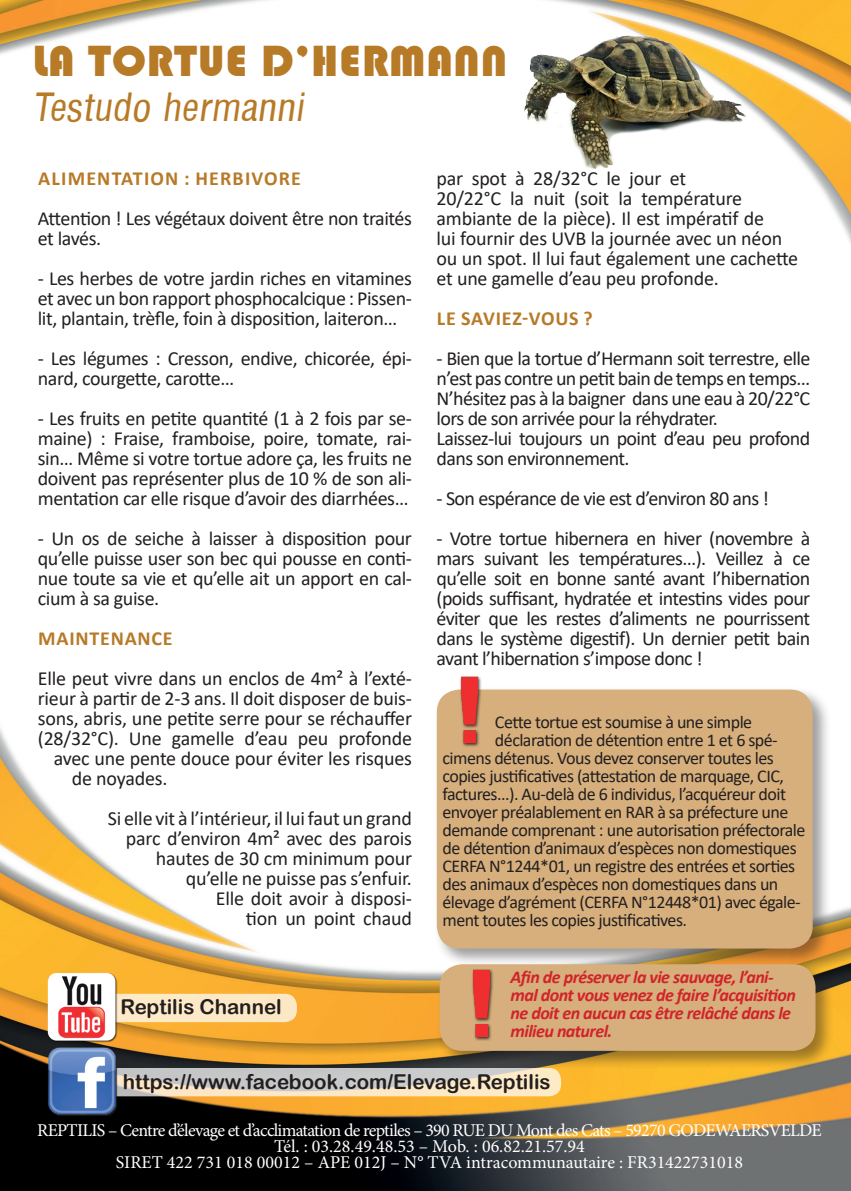
<style>
.page{position:relative;width:851px;height:1191px;background:#fff}
.page>*{position:absolute;margin:0;border:0;box-sizing:border-box;transform-origin:0 0}
.t1{font:44px "Blimpo";color:#b77a27}
.t2{font:38px "Arena Condensed";color:#b77a27}
.t3{font:20.4px "Arial Rounded MT Bold";color:#231f20}
.t4{font:20px/20px "Calibri";letter-spacing:-.02em;color:#231f20}
.t5{font:700 20px "Calibri";letter-spacing:.04em;color:#b77a27}
.t6{font:700 20px "Calibri";letter-spacing:.06em;color:#b77a27}
.t7{font:18px "Calibri";letter-spacing:-.03em;color:#231f20}
.t8{font:18px/16px "Minion Pro";letter-spacing:-.035em;color:#fff;text-align:center}
.t9{font:italic 700 18px/18px "Calibri";letter-spacing:-.03em;color:#d1232a}
</style>
<div class="page">
<img style="left:0;top:0;width:850px;height:1191px">
<img style="left:524px;top:24px;width:234px;height:159px">
<div style="left:434px;top:686px;width:397px;height:281px;background:#231f20;opacity:.44"></div>
<div style="left:437px;top:689px;width:375px;height:259px;background:#d6af7c;border-radius:23px"></div>
<img style="left:446px;top:672px;width:54px;height:75px">
<div style="left:437px;top:961px;width:397px;height:109px;background:#231f20;opacity:.44"></div>
<div style="left:439px;top:964px;width:376px;height:86px;background:#d6af7c;border-radius:23px"></div>
<img style="left:472px;top:969px;width:21px;height:72px">
<svg style="left:53px;top:1068px;width:508px;height:28px;fill:#cbcbc6"></svg>
<img style="left:47px;top:1046px;width:71px;height:71px">
<div style="left:72px;top:993px;width:225px;height:29px;background:#fde9c6;border-radius:12px"></div>
<img style="left:48px;top:972px;width:70px;height:70px">
<h1 class="t1" style="left:32px;top:36px;width:476px">LA TORTUE D’HERMANN</h1>
<h2 class="t2" style="left:32px;top:85px;width:279px">Testudo hermanni</h2>
<p class="t6" style="left:38px;top:164px;width:264px">ALIMENTATION : HERBIVORE</p>
<p class="t4" style="left:38px;top:208px;width:375px">Attention ! Les végétaux doivent être non traités et lavés.</p>
<p class="t4" style="left:38px;top:268px;width:375px;text-align:justify">- Les herbes de votre jardin riches en vitamines et avec un bon rapport phosphocalcique : Pissen&shy;lit, plantain, trèfle, foin à disposition, laiteron…</p>
<p class="t4" style="left:38px;top:348px;width:375px">- Les légumes : Cresson, endive, chicorée, épi&shy;nard, courgette, carotte…</p>
<p class="t4" style="left:38px;top:408px;width:375px;text-align:justify">- Les fruits en petite quantité (1 à 2 fois par se&shy;maine) : Fraise, framboise, poire, tomate, rai&shy;sin… Même si votre tortue adore ça, les fruits ne doivent pas représenter plus de 10 % de son ali&shy;mentation car elle risque d’avoir des diarrhées…</p>
<p class="t4" style="left:38px;top:528px;width:375px;text-align:justify">- Un os de seiche à laisser à disposition pour qu’elle puisse user son bec qui pousse en conti&shy;nue toute sa vie et qu’elle ait un apport en cal&shy;cium à sa guise.</p>
<p class="t5" style="left:38px;top:624px;width:136px">MAINTENANCE</p>
<p class="t4" style="left:38px;top:668px;width:375px">Elle peut vivre dans un enclos de 4m² à l’exté-</p>
<p class="t4" style="left:38px;top:688px;width:375px">rieur à partir de 2-3 ans. Il doit disposer de buis-</p>
<p class="t4" style="left:38px;top:708px;width:375px">sons, abris, une petite serre pour se réchauffer</p>
<p class="t4" style="left:38px;top:728px;width:375px">(28/32°C). Une gamelle d’eau peu profonde</p>
<p class="t4" style="left:54px;top:748px;width:359px">avec une pente douce pour éviter les risques</p>
<p class="t4" style="left:72px;top:768px;width:97px">de noyades.</p>
<p class="t4" style="left:108px;top:808px;width:305px;text-align:right">Si elle vit à l’intérieur, il lui faut un grand parc d’environ 4m² avec des parois hautes de 30 cm minimum pour qu’elle ne puisse pas s’enfuir.<br>Elle doit avoir à disposi-<br>tion un point chaud</p>
<p class="t3" style="left:120px;top:995px;width:163px">Reptilis Channel</p>
<p class="t4" style="left:436px;top:168px;width:363px">par spot à 28/32°C le jour et<br>20/22°C la nuit (soit la température ambiante de la pièce). Il est impératif de<br>lui fournir des UVB la journée avec un néon ou un spot. Il lui faut également une cachette et une gamelle d’eau peu profonde.</p>
<p class="t5" style="left:437px;top:304px;width:157px">LE SAVIEZ-VOUS ?</p>
<p class="t4" style="left:436px;top:348px;width:375px">- Bien que la tortue d’Hermann soit terrestre, elle n’est pas contre un petit bain de temps en temps… N’hésitez pas à la baigner dans une eau à 20/22°C lors de son arrivée pour la réhydrater.<br>Laissez-lui toujours un point d’eau peu profond dans son environnement.</p>
<p class="t4" style="left:436px;top:488px;width:334px">- Son espérance de vie est d’environ 80 ans !</p>
<p class="t4" style="left:436px;top:528px;width:375px;text-align:justify">- Votre tortue hibernera en hiver (novembre à mars suivant les températures…). Veillez à ce qu’elle soit en bonne santé avant l’hibernation (poids suffisant, hydratée et intestins vides pour éviter que les restes d’aliments ne pourrissent dans le système digestif). Un dernier petit bain avant l’hibernation s’impose donc !</p>
<p class="t7" style="left:495px;top:709px;width:259px">Cette tortue est soumise à une simple</p>
<p class="t7" style="left:495px;top:727px;width:284px">déclaration de détention entre 1 et 6 spé-</p>
<p class="t7" style="left:442px;top:745px;width:333px">cimens détenus. Vous devez conserver toutes les</p>
<p class="t7" style="left:442px;top:763px;width:343px">copies justificatives (attestation de marquage, CIC,</p>
<p class="t7" style="left:442px;top:781px;width:345px">factures...). Au-delà de 6 individus, l’acquéreur doit</p>
<p class="t7" style="left:442px;top:799px;width:347px">envoyer préalablement en RAR à sa préfecture une</p>
<p class="t7" style="left:442px;top:817px;width:364px">demande comprenant : une autorisation préfectorale</p>
<p class="t7" style="left:442px;top:835px;width:356px">de détention d’animaux d’espèces non domestiques</p>
<p class="t7" style="left:442px;top:853px;width:354px">CERFA N°1244*01, un registre des entrées et sorties</p>
<p class="t7" style="left:442px;top:871px;width:337px">des animaux d’espèces non domestiques dans un</p>
<p class="t7" style="left:442px;top:889px;width:359px">élevage d’agrément (CERFA N°12448*01) avec égale-</p>
<p class="t7" style="left:442px;top:907px;width:246px">ment toutes les copies justificatives.</p>
<p class="t9" style="left:510px;top:967px;width:287px">Afin de préserver la vie sauvage, l’ani&shy;mal dont vous venez de faire l’acquisition ne doit en aucun cas être relâché dans le milieu naturel.</p>
<p class="t3" style="left:123px;top:1069px;width:429px">https://www.facebook.com/Elevage.Reptilis</p>
<p class="t8" style="left:37px;top:1122px;width:786px">REPTILIS – Centre d’élevage et d’acclimatation de reptiles – 390 RUE DU Mont des Cats – 59270 GODEWAERSVELDE<br>Tél. : 03.28.49.48.53 – Mob. : 06.82.21.57.94<br>SIRET 422 731 018 00012 – APE 012J – N° TVA intracommunautaire : FR31422731018</p>
</div>
